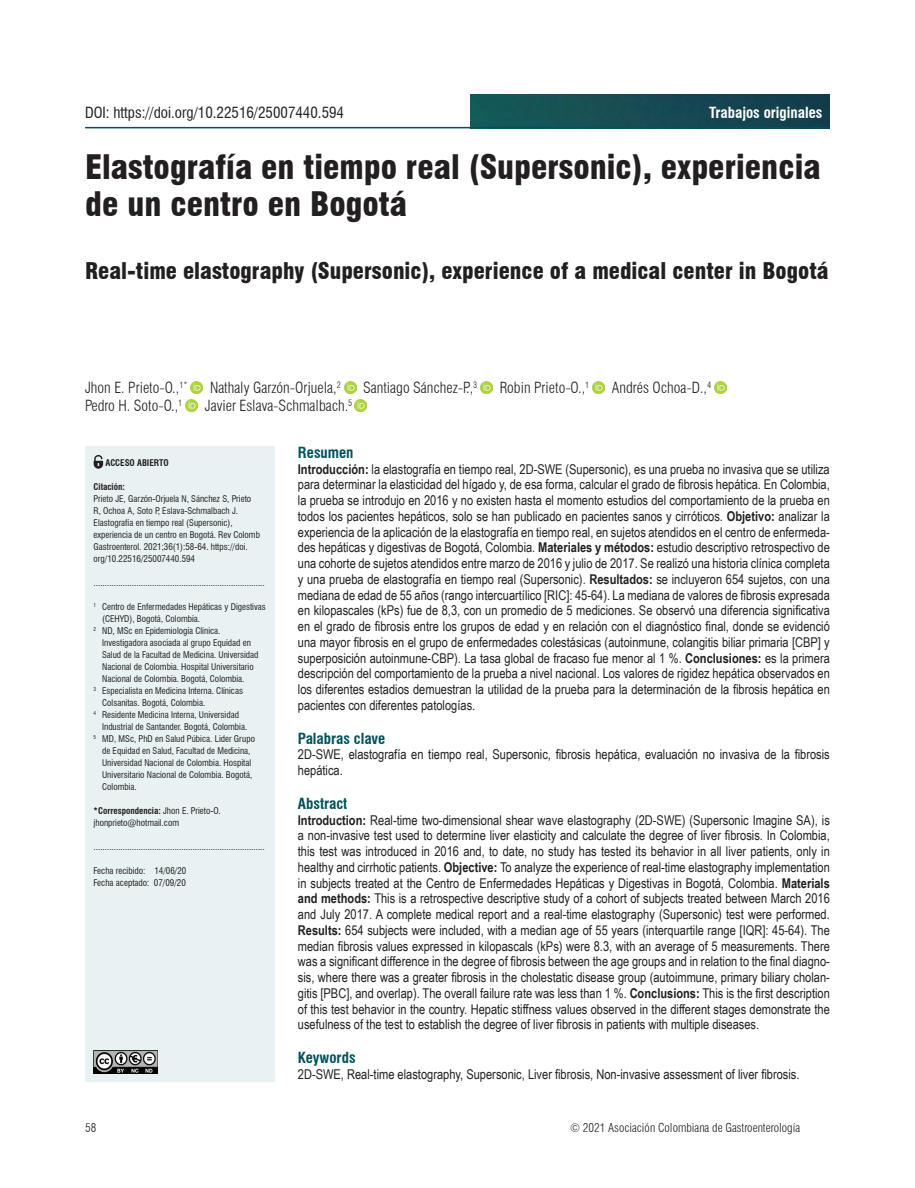
<style>
.page{position:relative;width:915px;height:1188px;background:#fff}
.page>*{position:absolute;margin:0;border:0;box-sizing:border-box;transform-origin:0 0}
.t1{font:900 condensed 33px/37.5px "Swiss 721 BT";color:#231f20}
.t2{font:900 condensed 22.5px "Swiss 721 BT";color:#231f20}
.Autores{font:300 condensed 15px "Swiss 721 BT";color:#231f20}
.t3{font:condensed 15px "Swiss 721 BT";color:#231f20}
.t4{font:700 condensed 15px "Swiss 721 BT";color:#00525d}
.t5{font:700 condensed 15px "Swiss 721 BT";color:#fff}
.t6{font:13.5px/15.8px "Arial Narrow";color:#231f20;text-align:justify}
.t7{font:300 condensed 12px "Swiss 721 BT";color:#231f20}
.Créditos_autores{font:condensed 9px/12px "Swiss 721 BT";color:#231f20}
.citacion{font:condensed 9px/12px "Swiss 721 BT";color:#231f20}
.Créditos_autores-2{font:700 condensed 9px "Swiss 721 BT";color:#231f20}
.s1{font-weight:400}
.s2{font-weight:700}
</style>
<div class="page">
<img style="left:470px;top:94px;width:359px;height:33px">
<svg style="left:191px;top:381px;width:12px;height:12px"></svg>
<svg style="left:344px;top:381px;width:12px;height:12px"></svg>
<svg style="left:480px;top:381px;width:12px;height:12px"></svg>
<svg style="left:592px;top:381px;width:12px;height:12px"></svg>
<svg style="left:714px;top:381px;width:12px;height:12px"></svg>
<svg style="left:186px;top:399px;width:12px;height:12px"></svg>
<svg style="left:354px;top:399px;width:12px;height:12px"></svg>
<div style="left:85px;top:446px;width:189px;height:636px;background:#e8f2f3"></div>
<svg style="left:93px;top:455px;width:10px;height:14px"></svg>
<hr style="left:85px;top:127px;width:744px;height:1px;background:#00525d">
<img style="left:94px;top:1051px;width:64px;height:22px">
<p class="t3" style="left:85px;top:103px;width:260px">DOI: https://doi.org/10.22516/25007440.594</p>
<p class="t5" style="left:709px;top:103px;width:115px">Trabajos originales</p>
<h1 class="t1" style="left:85px;top:148px;width:736px">Elastografía en tiempo real (Supersonic), experiencia de un centro en Bogotá</h1>
<h2 class="t2" style="left:85px;top:258px;width:744px">Real-time elastography (Supersonic), experience of a medical center in Bogotá</h2>
<p class="Autores" style="left:85px;top:379px;width:104px">Jhon E. Prieto-O.,<sup>1*</sup></p>
<p class="Autores" style="left:210px;top:379px;width:132px">Nathaly Garzón-Orjuela,<sup>2</sup></p>
<p class="Autores" style="left:363px;top:379px;width:115px">Santiago Sánchez-P.,<sup>3</sup></p>
<p class="Autores" style="left:499px;top:379px;width:91px">Robin Prieto-O.,<sup>1</sup></p>
<p class="Autores" style="left:611px;top:379px;width:101px">Andrés Ochoa-D.,<sup>4</sup></p>
<p class="Autores" style="left:85px;top:397px;width:99px">Pedro H. Soto-O.,<sup>1</sup></p>
<p class="Autores" style="left:205px;top:397px;width:149px">Javier Eslava-Schmalbach.<sup>5</sup></p>
<p class="Créditos_autores-2" style="left:105px;top:457px;width:65px">ACCESO ABIERTO</p>
<p class="Créditos_autores-2" style="left:94px;top:481px;width:33px">Citación:</p>
<p class="citacion" style="left:94px;top:493px;width:168px">Prieto JE, Garzón-Orjuela N, Sánchez S, Prieto R, Ochoa A, Soto P, Eslava-Schmalbach J.<br>Elastografía en tiempo real (Supersonic), experiencia de un centro en Bogotá. Rev Colomb Gastroenterol. 2021;36(1):58-64. https://doi. org/10.22516/25007440.594</p>
<p class="Créditos_autores" style="left:94px;top:577px;width:172px">............................................................................</p>
<p class="Créditos_autores" style="left:102px;top:601px;width:165px;text-indent:-9px"><sup>1</sup> Centro de Enfermedades Hepáticas y Digestivas (CEHYD), Bogotá, Colombia.</p>
<p class="Créditos_autores" style="left:102px;top:625px;width:158px;text-indent:-9px"><sup>2</sup> ND, MSc en Epidemiología Clínica.<br>Investigadora asociada al grupo Equidad en Salud de la Facultad de Medicina. Universidad Nacional de Colombia. Hospital Universitario Nacional de Colombia. Bogotá, Colombia.</p>
<p class="Créditos_autores" style="left:102px;top:685px;width:142px;text-indent:-9px"><sup>3</sup> Especialista en Medicina Interna. Clínicas<br>Colsanitas. Bogotá, Colombia.</p>
<p class="Créditos_autores" style="left:102px;top:709px;width:147px;text-indent:-9px"><sup>4</sup> Residente Medicina Interna, Universidad<br>Industrial de Santander. Bogotá, Colombia.</p>
<p class="Créditos_autores" style="left:102px;top:733px;width:154px;text-indent:-9px"><sup>5</sup> MD, MSc, PhD en Salud Púbica. Lider Grupo de Equidad en Salud, Facultad de Medicina, Universidad Nacional de Colombia. Hospital Universitario Nacional de Colombia. Bogotá, Colombia.</p>
<p class="Créditos_autores-2" style="left:94px;top:805px;width:128px">*Correspondencia: <span class="s1">Jhon E. Prieto-O.</span></p>
<p class="Créditos_autores" style="left:94px;top:817px;width:87px">jhonprieto@hotmail.com</p>
<p class="Créditos_autores" style="left:94px;top:841px;width:172px">............................................................................</p>
<p class="citacion" style="left:94px;top:865px;width:94px">Fecha recibido: 14/06/20</p>
<p class="citacion" style="left:94px;top:877px;width:94px">Fecha aceptado: 07/09/20</p>
<p class="t4" style="left:298px;top:443px;width:57px">Resumen</p>
<p class="t6" style="left:298px;top:460px;width:533px"><span class="s2">Introducción:</span> la elastografía en tiempo real, 2D-SWE (Supersonic), es una prueba no invasiva que se utiliza para determinar la elasticidad del hígado y, de esa forma, calcular el grado de fibrosis hepática. En Colombia, la prueba se introdujo en 2016 y no existen hasta el momento estudios del comportamiento de la prueba en todos los pacientes hepáticos, solo se han publicado en pacientes sanos y cirróticos. <span class="s2">Objetivo:</span> analizar la experiencia de la aplicación de la elastografía en tiempo real, en sujetos atendidos en el centro de enfermeda&shy;des hepáticas y digestivas de Bogotá, Colombia. <span class="s2">Materiales y métodos:</span> estudio descriptivo retrospectivo de una cohorte de sujetos atendidos entre marzo de 2016 y julio de 2017. Se realizó una historia clínica completa y una prueba de elastografía en tiempo real (Supersonic). <span class="s2">Resultados:</span> se incluyeron 654 sujetos, con una mediana de edad de 55 años (rango intercuartílico [RIC]: 45-64). La mediana de valores de fibrosis expresada en kilopascales (kPs) fue de 8,3, con un promedio de 5 mediciones. Se observó una diferencia significativa en el grado de fibrosis entre los grupos de edad y en relación con el diagnóstico final, donde se evidenció una mayor fibrosis en el grupo de enfermedades colestásicas (autoinmune, colangitis biliar primaria [CBP] y superposición autoinmune-CBP). La tasa global de fracaso fue menor al 1 %. <span class="s2">Conclusiones:</span> es la primera descripción del comportamiento de la prueba a nivel nacional. Los valores de rigidez hepática observados en los diferentes estadios demuestran la utilidad de la prueba para la determinación de la fibrosis hepática en pacientes con diferentes patologías.</p>
<p class="t4" style="left:298px;top:729px;width:89px">Palabras clave</p>
<p class="t6" style="left:298px;top:746px;width:533px">2D-SWE, elastografía en tiempo real, Supersonic, fibrosis hepática, evaluación no invasiva de la fibrosis hepática.</p>
<p class="t4" style="left:298px;top:794px;width:51px">Abstract</p>
<p class="t6" style="left:298px;top:811px;width:533px"><span class="s2">Introduction:</span> Real-time two-dimensional shear wave elastography (2D-SWE) (Supersonic Imagine SA), is a non-invasive test used to determine liver elasticity and calculate the degree of liver fibrosis. In Colombia, this test was introduced in 2016 and, to date, no study has tested its behavior in all liver patients, only in healthy and cirrhotic patients. <span class="s2">Objective:</span> To analyze the experience of real-time elastography implementation in subjects treated at the Centro de Enfermedades Hepáticas y Digestivas in Bogotá, Colombia. <span class="s2">Materials and methods:</span> This is a retrospective descriptive study of a cohort of subjects treated between March 2016 and July 2017. A complete medical report and a real-time elastography (Supersonic) test were performed.<br><span class="s2">Results:</span> 654 subjects were included, with a median age of 55 years (interquartile range [IQR]: 45-64). The median fibrosis values expressed in kilopascals (kPs) were 8.3, with an average of 5 measurements. There was a significant difference in the degree of fibrosis between the age groups and in relation to the final diagno&shy;sis, where there was a greater fibrosis in the cholestatic disease group (autoimmune, primary biliary cholan&shy;gitis [PBC], and overlap). The overall failure rate was less than 1 %. <span class="s2">Conclusions:</span> This is the first description of this test behavior in the country. Hepatic stiffness values observed in the different stages demonstrate the usefulness of the test to establish the degree of liver fibrosis in patients with multiple diseases.</p>
<p class="t4" style="left:298px;top:1049px;width:59px">Keywords</p>
<p class="t6" style="left:298px;top:1066px;width:503px">2D-SWE, Real-time elastography, Supersonic, Liver fibrosis, Non-invasive assessment of liver fibrosis.</p>
<p class="t7" style="left:85px;top:1120px;width:13px">58</p>
<p class="t7" style="left:570px;top:1120px;width:231px">© 2021 Asociación Colombiana de Gastroenterología</p>
</div>
